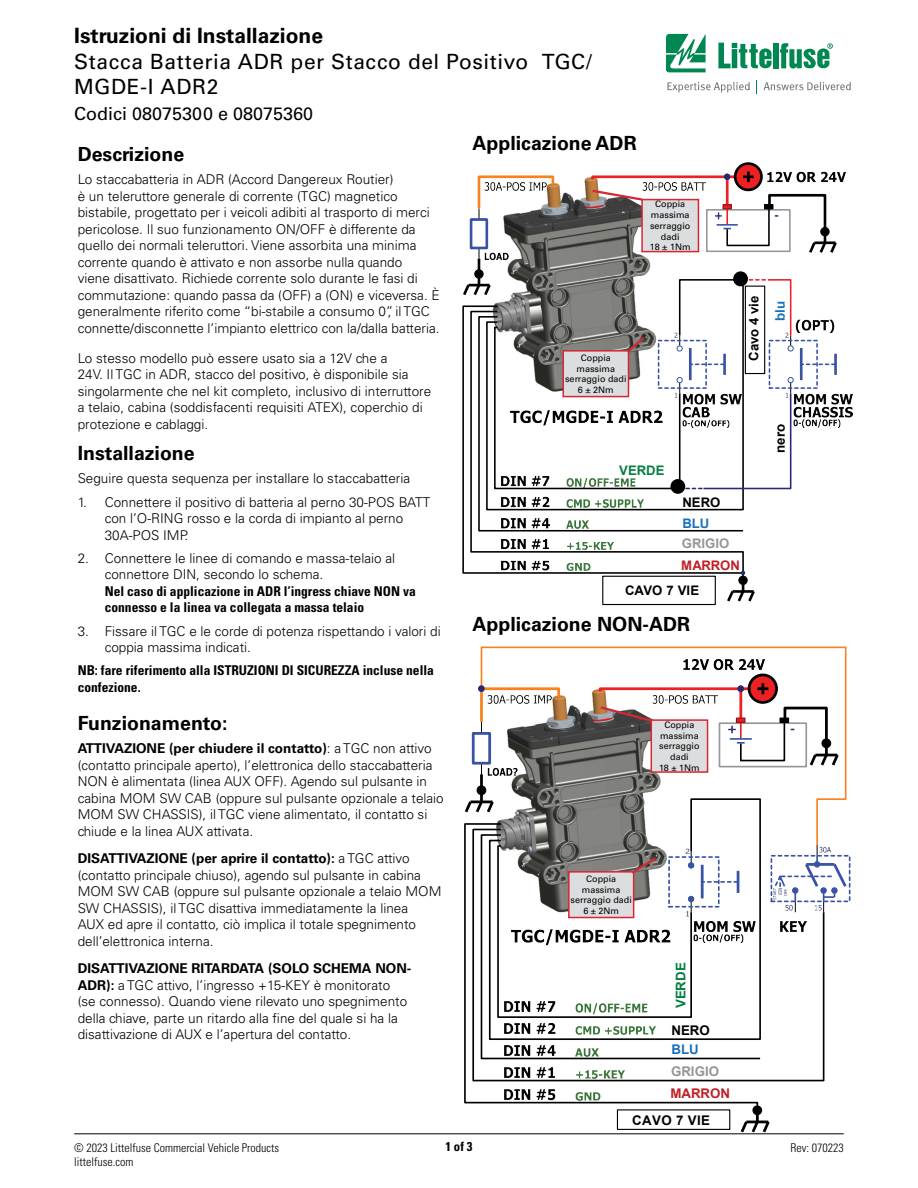
<style>
.page{position:relative;width:918px;height:1188px;background:#fff}
.page>*{position:absolute;margin:0;border:0;box-sizing:border-box;transform-origin:0 0}
.t1{font:21px/25.5px "Univers LT Std";letter-spacing:.025em;color:#000}
.t2{font:700 21px "Univers LT Std";color:#000}
.t3{font:700 19.5px "Univers LT Std";color:#000}
.t4{font:18px "Univers LT Std";color:#000}
.t5{font:300 13.5px/16.5px "Univers LT Std";color:#000}
.t6{font:700 condensed 13.5px/16.5px "Univers LT Std";color:#000}
.t7{font:700 13.35px "Arial";letter-spacing:.01em;color:#000}
.t8{font:700 13.35px "Arial";color:#1971b9}
.t9{font:700 13.35px "Arial";letter-spacing:.005em;color:#939597}
.t10{font:700 13.35px "Arial";letter-spacing:-.005em;color:#c02026}
.t11{font:700 13.35px "Arial";color:#057f40}
.t12{font:700 13.2px "Arial";letter-spacing:-.005em;color:#000}
.t13{font:700 13.2px "Arial";color:#939597}
.t14{font:700 13.2px "Arial";letter-spacing:-.005em;color:#c02026}
.t15{font:700 13.2px "Arial";color:#057f40}
.t16{font:700 13.2px "Arial";color:#1971b9}
.t17{font:700 condensed 12.75px "Univers LT Std";color:#000}
.t18{font:300 condensed 12px "Univers LT Std";color:#000}
.t19{font:9px/10.8px "Univers LT Std";color:#000;text-align:center}
.s1{font-weight:700}
</style>
<div class="page">
<hr style="left:74px;top:1134px;width:770px;height:1px;background:#000">
<svg style="left:666px;top:34px;width:40px;height:38px"></svg>
<div style="left:773px;top:43px;width:5px;height:25px;background:#008752"></div>
<svg style="left:780px;top:43px;width:53px;height:26px"></svg>
<svg style="left:718px;top:43px;width:54px;height:25px"></svg>
<svg style="left:667px;top:82px;width:83px;height:11px"></svg>
<svg style="left:764px;top:82px;width:87px;height:8px"></svg>
<svg style="left:727px;top:581px;width:28px;height:21px"></svg>
<div style="left:739px;top:576px;width:8px;height:9px;border:1px solid #000;border-radius:50%"></div>
<img style="left:777px;top:171px;width:68px;height:12px">
<img style="left:839px;top:394px;width:13px;height:9px">
<img style="left:839px;top:419px;width:2px;height:8px">
<img style="left:839px;top:403px;width:13px;height:15px">
<svg style="left:462px;top:490px;width:283px;height:95px"></svg>
<svg style="left:741px;top:571px;width:4px;height:4px"></svg>
<svg style="left:735px;top:164px;width:26px;height:26px"></svg>
<div style="left:734px;top:162px;width:29px;height:29px;border:3px solid #000;border-radius:50%"></div>
<svg style="left:462px;top:172px;width:377px;height:318px"></svg>
<div style="left:672px;top:481px;width:12px;height:11px;background:#000;border-radius:50%"></div>
<div style="left:670px;top:479px;width:15px;height:15px;border:3px solid #000;border-radius:50%"></div>
<div style="left:735px;top:273px;width:11px;height:12px;background:#000;border-radius:50%"></div>
<div style="left:733px;top:271px;width:15px;height:15px;border:3px solid #000;border-radius:50%"></div>
<div style="left:602px;top:576px;width:114px;height:29px;border:1px solid #000"></div>
<div style="left:745px;top:286px;width:20px;height:88px;border:1px solid #000"></div>
<div style="left:642px;top:200px;width:56px;height:52px;background:#dcddde"></div>
<div style="left:641px;top:199px;width:58px;height:53px;border:2px solid #d72734"></div>
<div style="left:562px;top:350px;width:67px;height:47px;border:2px solid #d72734"></div>
<div style="left:617px;top:1109px;width:113px;height:21px;border:1px solid #000"></div>
<svg style="left:738px;top:1111px;width:34px;height:23px"></svg>
<div style="left:753px;top:1106px;width:9px;height:9px;background:#000;border-radius:50%"></div>
<div style="left:753px;top:1106px;width:9px;height:9px;border:1px solid #000;border-radius:50%"></div>
<svg style="left:480px;top:646px;width:367px;height:182px"></svg>
<svg style="left:464px;top:822px;width:295px;height:291px"></svg>
<svg style="left:472px;top:828px;width:353px;height:254px"></svg>
<img style="left:683px;top:656px;width:82px;height:16px">
<svg style="left:464px;top:791px;width:32px;height:24px"></svg>
<div style="left:477px;top:786px;width:9px;height:9px;background:#000;border-radius:50%"></div>
<div style="left:477px;top:786px;width:9px;height:9px;border:1px solid #000;border-radius:50%"></div>
<img style="left:487px;top:766px;width:31px;height:11px">
<div style="left:472px;top:732px;width:19px;height:33px;border:3px solid #3953a4"></div>
<svg style="left:479px;top:686px;width:82px;height:47px"></svg>
<hr style="left:480px;top:774px;width:3px;height:17px;background:#000">
<svg style="left:749px;top:675px;width:28px;height:27px"></svg>
<div style="left:748px;top:674px;width:30px;height:30px;border:3px solid #000;border-radius:50%"></div>
<svg style="left:772px;top:845px;width:76px;height:67px"></svg>
<div style="left:771px;top:855px;width:79px;height:47px;border:2px dashed #3953a4"></div>
<div style="left:651px;top:719px;width:57px;height:54px;border:2px solid #d72734"></div>
<svg style="left:597px;top:683px;width:244px;height:86px"></svg>
<svg style="left:496px;top:844px;width:198px;height:175px"></svg>
<h1 class="t2" style="left:74px;top:24px;width:250px">Istruzioni di Installazione</h1>
<h1 class="t1" style="left:74px;top:49px;width:519px">Stacca Batteria ADR per Stacco del Positivo TGC/<br>MGDE-I ADR2</h1>
<h3 class="t4" style="left:74px;top:103px;width:240px">Codici 08075300 e 08075360</h3>
<h2 class="t3" style="left:78px;top:143px;width:108px">Descrizione</h2>
<p class="t5" style="left:78px;top:171px;width:364px">Lo staccabatteria in ADR (Accord Dangereux Routier)<br>è un teleruttore generale di corrente (TGC) magnetico bistabile, progettato per i veicoli adibiti al trasporto di merci pericolose. Il suo funzionamento ON/OFF è differente da quello dei normali teleruttori. Viene assorbita una minima corrente quando è attivato e non assorbe nulla quando<br>viene disattivato. Richiede corrente solo durante le fasi di commutazione: quando passa da (OFF) a (ON) e viceversa. È generalmente riferito come “bi-stabile a consumo 0”, il TGC connette/disconnette l’impianto elettrico con la/dalla batteria.</p>
<p class="t5" style="left:78px;top:350px;width:355px">Lo stesso modello può essere usato sia a 12V che a<br>24V. Il TGC in ADR, stacco del positivo, è disponibile sia singolarmente che nel kit completo, inclusivo di interruttore a telaio, cabina (soddisfacenti requisiti ATEX), coperchio di protezione e cablaggi.</p>
<h2 class="t3" style="left:78px;top:442px;width:119px">Installazione</h2>
<p class="t5" style="left:78px;top:470px;width:334px">Seguire questa sequenza per installare lo staccabatteria</p>
<p class="t5" style="left:105px;top:494px;width:327px;text-indent:-27px">1. Connettere il positivo di batteria al perno 30-POS BATT con l’O-RING rosso e la corda di impianto al perno<br>30A-POS IMP.</p>
<p class="t5" style="left:105px;top:550px;width:292px;text-indent:-27px">2. Connettere le linee di comando e massa-telaio al connettore DIN, secondo lo schema.</p>
<p class="t6" style="left:105px;top:583px;width:313px">Nel caso di applicazione in ADR l’ingress chiave NON va connesso e la linea va collegata a massa telaio</p>
<p class="t5" style="left:105px;top:623px;width:338px;text-indent:-27px">3. Fissare il TGC e le corde di potenza rispettando i valori di coppia massima indicati.</p>
<p class="t6" style="left:78px;top:662px;width:358px">NB: fare riferimento alla ISTRUZIONI DI SICUREZZA incluse nella confezione.</p>
<h2 class="t3" style="left:78px;top:712px;width:151px">Funzionamento:</h2>
<p class="t5" style="left:78px;top:740px;width:368px"><span class="s1">ATTIVAZIONE (per chiudere il contatto)</span>: a TGC non attivo (contatto principale aperto), l’elettronica dello staccabatteria NON è alimentata (linea AUX OFF). Agendo sul pulsante in cabina MOM SW CAB (oppure sul pulsante opzionale a telaio MOM SW CHASSIS), il TGC viene alimentato, il contatto si chiude e la linea AUX attivata.</p>
<p class="t5" style="left:78px;top:850px;width:365px"><span class="s1">DISATTIVAZIONE (per aprire il contatto):</span> a TGC attivo (contatto principale chiuso), agendo sul pulsante in cabina MOM SW CAB (oppure sul pulsante opzionale a telaio MOM SW CHASSIS), il TGC disattiva immediatamente la linea<br>AUX ed apre il contatto, ciò implica il totale spegnimento dell’elettronica interna.</p>
<p class="t5" style="left:78px;top:960px;width:335px"><span class="s1">DISATTIVAZIONE RITARDATA (SOLO SCHEMA NON-ADR):</span> a TGC attivo, l’ingresso +15-KEY è monitorato (se connesso). Quando viene rilevato uno spegnimento della chiave, parte un ritardo alla fine del quale si ha la disattivazione di AUX e l’apertura del contatto.</p>
<h2 class="t3" style="left:472px;top:132px;width:166px">Applicazione ADR</h2>
<p class="t19" style="left:650px;top:199px;width:42px">Coppia massima serraggio dadi<br>18 ± 1Nm</p>
<p class="t19" style="left:565px;top:352px;width:63px">Coppia massima serraggio dadi<br>6 ± 2Nm</p>
<p class="t15" style="left:619px;top:462px;width:47px">VERDE</p>
<p class="t12" style="left:682px;top:494px;width:39px">NERO</p>
<p class="t16" style="left:682px;top:514px;width:28px">BLU</p>
<p class="t13" style="left:682px;top:535px;width:49px">GRIGIO</p>
<p class="t14" style="left:681px;top:556px;width:60px">MARRON</p>
<p class="t12" style="left:625px;top:582px;width:75px">CAVO 7 VIE</p>
<h2 class="t3" style="left:472px;top:613px;width:219px">Applicazione NON-ADR</h2>
<p class="t19" style="left:659px;top:719px;width:42px">Coppia massima serraggio dadi<br>18 ± 1Nm</p>
<p class="t19" style="left:571px;top:873px;width:63px">Coppia massima serraggio dadi<br>6 ± 2Nm</p>
<p class="t11" style="left:672px;top:1008px;width:47px;rotate:-90deg">VERDE</p>
<p class="t7" style="left:672px;top:1021px;width:40px">NERO</p>
<p class="t8" style="left:672px;top:1041px;width:29px">BLU</p>
<p class="t9" style="left:671px;top:1063px;width:50px">GRIGIO</p>
<p class="t10" style="left:671px;top:1084px;width:61px">MARRON</p>
<p class="t7" style="left:632px;top:1111px;width:79px">CAVO 7 VIE</p>
<p class="t12" style="left:745px;top:361px;width:67px;rotate:-90deg">Cavo 4 vie</p>
<p class="t8" style="left:772px;top:321px;width:22px;rotate:-90deg">blu</p>
<p class="t7" style="left:771px;top:453px;width:30px;rotate:-90deg">nero</p>
<p class="t17" style="left:445px;top:1139px;width:29px">1 of 3</p>
<p class="t18" style="left:74px;top:1141px;width:207px">© 2023 Littelfuse Commercial Vehicle Products</p>
<p class="t18" style="left:790px;top:1141px;width:55px">Rev: 070223</p>
<p class="t18" style="left:74px;top:1154px;width:61px">littelfuse.com</p>
</div>
